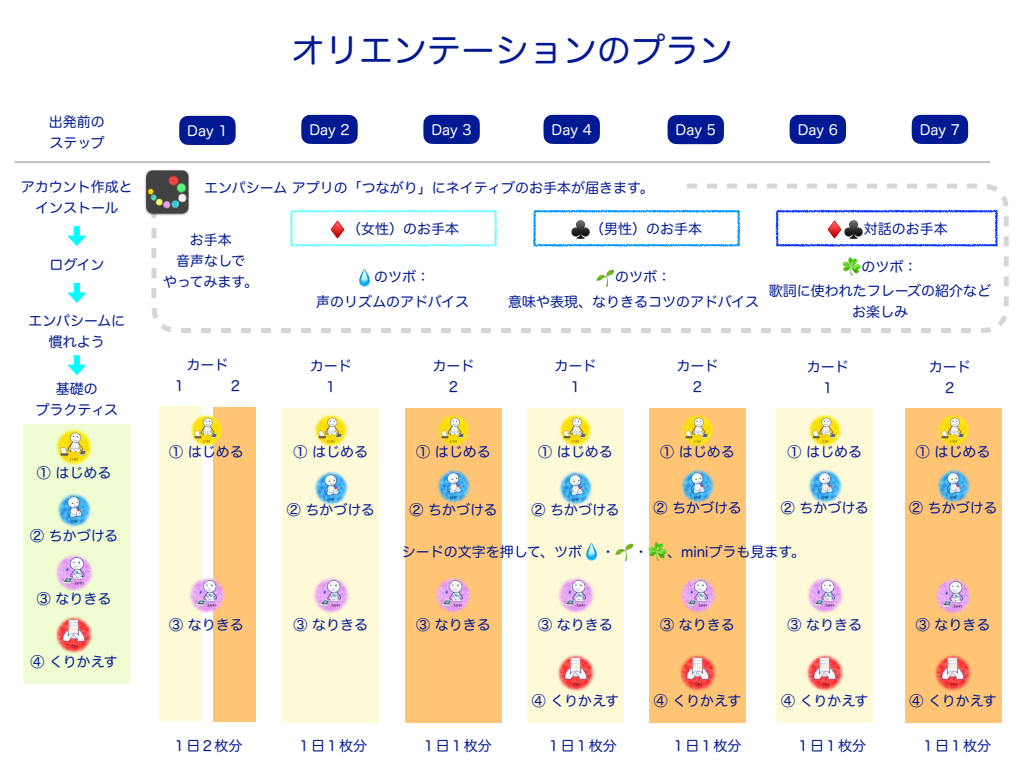
<style>
.page{position:relative;width:1024px;height:768px;background:#fff}
.page>*{position:absolute;margin:0;border:0;box-sizing:border-box;transform-origin:0 0}
.t1{font:34px "Hira Maru Pro N W4";color:#011993}
.t2{font:14px/21px "Hira Maru Pro W4";color:#011993;text-align:center}
.t3{font:14px "Hira Maru Pro W4";color:#fff}
.s1{color:rgb(255 147 0/0)}
.s2{color:rgb(1 25 147/0)}
</style>
<div class="page">
<svg style="left:151px;top:183px;width:858px;height:150px"></svg>
<div style="left:213px;top:407px;width:43px;height:314px;background:#ffc474"></div>
<div style="left:283px;top:408px;width:96px;height:314px;background:#fef9d6"></div>
<div style="left:405px;top:408px;width:97px;height:314px;background:#ffc474"></div>
<div style="left:527px;top:408px;width:97px;height:314px;background:#fef9d6"></div>
<div style="left:650px;top:408px;width:96px;height:314px;background:#ffc474"></div>
<div style="left:159px;top:407px;width:43px;height:314px;background:#fef9d6"></div>
<div style="left:777px;top:408px;width:96px;height:314px;background:#fef9d6"></div>
<div style="left:905px;top:408px;width:96px;height:314px;background:#ffc474"></div>
<hr style="left:14px;top:161px;width:976px;height:2px;background:#c0c0c0">
<svg style="left:179px;top:116px;width:57px;height:29px;background:#0e2598"></svg>
<div style="left:544px;top:115px;width:56px;height:29px;background:#011993"></div>
<svg style="left:668px;top:115px;width:56px;height:29px;background:#0a2297"></svg>
<div style="left:790px;top:115px;width:56px;height:29px;background:#011993"></div>
<div style="left:912px;top:115px;width:56px;height:29px;background:#011993"></div>
<svg style="left:423px;top:115px;width:57px;height:29px;background:#0e2598"></svg>
<svg style="left:301px;top:115px;width:57px;height:29px;background:#0e2598"></svg>
<div style="left:23px;top:425px;width:107px;height:259px;background:#f0fdd2"></div>
<img style="left:55px;top:428px;width:38px;height:38px">
<img style="left:57px;top:493px;width:34px;height:34px">
<img style="left:55px;top:554px;width:38px;height:37px">
<img style="left:55px;top:616px;width:38px;height:38px">
<img style="left:314px;top:471px;width:34px;height:34px">
<img style="left:557px;top:654px;width:38px;height:38px">
<img style="left:586px;top:551px;width:11px;height:10px">
<img style="left:625px;top:543px;width:9px;height:18px">
<img style="left:649px;top:543px;width:18px;height:18px">
<img style="left:314px;top:414px;width:34px;height:33px">
<img style="left:437px;top:414px;width:33px;height:33px">
<img style="left:559px;top:414px;width:33px;height:33px">
<img style="left:681px;top:414px;width:33px;height:33px">
<img style="left:437px;top:469px;width:33px;height:34px">
<img style="left:559px;top:471px;width:33px;height:34px">
<img style="left:681px;top:469px;width:33px;height:34px">
<img style="left:680px;top:577px;width:36px;height:36px">
<img style="left:558px;top:577px;width:36px;height:36px">
<img style="left:435px;top:577px;width:36px;height:36px">
<img style="left:313px;top:577px;width:36px;height:36px">
<img style="left:680px;top:655px;width:36px;height:36px">
<img style="left:190px;top:414px;width:33px;height:33px">
<img style="left:189px;top:577px;width:36px;height:36px">
<svg style="left:290px;top:210px;width:207px;height:37px"></svg>
<img style="left:328px;top:220px;width:18px;height:18px">
<svg style="left:533px;top:210px;width:207px;height:37px"></svg>
<img style="left:571px;top:220px;width:18px;height:18px">
<svg style="left:776px;top:210px;width:222px;height:37px"></svg>
<img style="left:826px;top:220px;width:37px;height:18px">
<img style="left:808px;top:414px;width:34px;height:33px">
<img style="left:808px;top:469px;width:34px;height:34px">
<img style="left:807px;top:577px;width:36px;height:36px">
<img style="left:806px;top:654px;width:38px;height:38px">
<img style="left:937px;top:414px;width:33px;height:33px">
<img style="left:937px;top:469px;width:33px;height:34px">
<img style="left:935px;top:578px;width:36px;height:36px">
<img style="left:935px;top:655px;width:36px;height:36px">
<img style="left:355px;top:268px;width:18px;height:18px">
<img style="left:596px;top:268px;width:18px;height:18px">
<img style="left:843px;top:258px;width:18px;height:18px">
<svg style="left:67px;top:226px;width:19px;height:20px"></svg>
<svg style="left:67px;top:283px;width:19px;height:20px"></svg>
<svg style="left:67px;top:355px;width:19px;height:20px"></svg>
<div style="left:178px;top:177px;width:502px;height:22px;background:#fff"></div>
<img style="left:145px;top:170px;width:45px;height:45px">
<svg style="left:586px;top:543px;width:10px;height:14px"></svg>
<svg style="left:615px;top:543px;width:14px;height:14px"></svg>
<svg style="left:355px;top:268px;width:14px;height:14px"></svg>
<svg style="left:596px;top:268px;width:14px;height:14px"></svg>
<p class="t2" style="left:49px;top:110px;width:57px;text-align:left">出発前のステップ</p>
<p class="t2" style="left:21px;top:175px;width:114px">アカウント作成とインストール</p>
<p class="t2" style="left:49px;top:253px;width:57px">ログイン</p>
<p class="t2" style="left:28px;top:310px;width:98px">エンパシームに慣れよう</p>
<p class="t2" style="left:36px;top:377px;width:84px">基礎の<br>プラクティス</p>
<p class="t2" style="left:37px;top:461px;width:76px">① はじめる</p>
<p class="t2" style="left:30px;top:524px;width:90px">② ちかづける</p>
<p class="t2" style="left:37px;top:587px;width:76px">③ なりきる</p>
<p class="t2" style="left:31px;top:650px;width:89px">④ くりかえす</p>
<p class="t3" style="left:187px;top:118px;width:42px">Day 1</p>
<h1 class="t1" style="left:291px;top:21px;width:443px">オリエンテーションのプラン</h1>
<p class="t3" style="left:309px;top:117px;width:42px">Day 2</p>
<p class="t3" style="left:431px;top:117px;width:42px">Day 3</p>
<p class="t3" style="left:552px;top:117px;width:42px">Day 4</p>
<p class="t3" style="left:676px;top:118px;width:42px">Day 5</p>
<p class="t3" style="left:798px;top:117px;width:42px">Day 6</p>
<p class="t3" style="left:920px;top:117px;width:42px">Day 7</p>
<p class="t2" style="left:204px;top:176px;width:451px">エンパシーム アプリの「つながり」にネイティブのお手本が届きます。</p>
<p class="t2" style="left:163px;top:228px;width:97px">お手本<br>音声なしで<br>やってみます。</p>
<p class="t2" style="left:328px;top:218px;width:132px"><span class="s1">♦</span> （女性）のお手本</p>
<p class="t2" style="left:571px;top:218px;width:132px"><span class="s2">♣</span> （男性）のお手本</p>
<p class="t2" style="left:826px;top:218px;width:123px"><span class="s2">♦</span> <span class="s2">♣</span> 対話のお手本</p>
<p class="t2" style="left:316px;top:264px;width:155px;line-height:24.8px;text-align:left;text-indent:58px">のツボ：<br>声のリズムのアドバイス</p>
<p class="t2" style="left:508px;top:264px;width:253px;line-height:24.8px;text-align:left;text-indent:107px">のツボ：<br>意味や表現、なりきるコツのアドバイス</p>
<p class="t2" style="left:769px;top:253px;width:224px;line-height:24.8px"><span class="s2">☘</span> のツボ：<br>歌詞に使われたフレーズの紹介など</p>
<p class="t2" style="left:852px;top:301px;width:57px">お楽しみ</p>
<p class="t2" style="left:186px;top:353px;width:43px">カード</p>
<p class="t2" style="left:310px;top:354px;width:43px">カード<br>１</p>
<p class="t2" style="left:432px;top:354px;width:43px">カード<br>２</p>
<p class="t2" style="left:555px;top:354px;width:43px">カード<br>１</p>
<p class="t2" style="left:677px;top:354px;width:43px">カード<br>２</p>
<p class="t2" style="left:807px;top:356px;width:43px">カード<br>１</p>
<p class="t2" style="left:929px;top:356px;width:43px">カード<br>２</p>
<p class="t2" style="left:169px;top:440px;width:76px">① はじめる</p>
<p class="t2" style="left:293px;top:440px;width:76px">① はじめる</p>
<p class="t2" style="left:416px;top:440px;width:76px">① はじめる</p>
<p class="t2" style="left:538px;top:440px;width:76px">① はじめる</p>
<p class="t2" style="left:660px;top:440px;width:76px">① はじめる</p>
<p class="t2" style="left:787px;top:440px;width:76px">① はじめる</p>
<p class="t2" style="left:916px;top:441px;width:76px">① はじめる</p>
<p class="t2" style="left:287px;top:498px;width:90px">② ちかづける</p>
<p class="t2" style="left:409px;top:498px;width:90px">② ちかづける</p>
<p class="t2" style="left:532px;top:498px;width:90px">② ちかづける</p>
<p class="t2" style="left:654px;top:497px;width:90px">② ちかづける</p>
<p class="t2" style="left:781px;top:497px;width:90px">② ちかづける</p>
<p class="t2" style="left:909px;top:497px;width:90px">② ちかづける</p>
<p class="t2" style="left:402px;top:540px;width:182px">シードの文字を押して、ツボ</p>
<p class="t2" style="left:601px;top:540px;width:15px">・</p>
<p class="t2" style="left:634px;top:540px;width:172px">・<span class="s2">☘</span> 、miniプラも見ます。</p>
<p class="t2" style="left:169px;top:613px;width:76px">③ なりきる</p>
<p class="t2" style="left:293px;top:613px;width:76px">③ なりきる</p>
<p class="t2" style="left:416px;top:613px;width:76px">③ なりきる</p>
<p class="t2" style="left:538px;top:613px;width:76px">③ なりきる</p>
<p class="t2" style="left:660px;top:613px;width:76px">③ なりきる</p>
<p class="t2" style="left:787px;top:613px;width:76px">③ なりきる</p>
<p class="t2" style="left:916px;top:613px;width:76px">③ なりきる</p>
<p class="t2" style="left:532px;top:689px;width:89px">④ くりかえす</p>
<p class="t2" style="left:654px;top:689px;width:89px">④ くりかえす</p>
<p class="t2" style="left:781px;top:689px;width:89px">④ くりかえす</p>
<p class="t2" style="left:910px;top:689px;width:89px">④ くりかえす</p>
<p class="t2" style="left:172px;top:734px;width:71px">１日２枚分</p>
<p class="t2" style="left:297px;top:734px;width:71px">１日１枚分</p>
<p class="t2" style="left:422px;top:734px;width:71px">１日１枚分</p>
<p class="t2" style="left:547px;top:734px;width:71px">１日１枚分</p>
<p class="t2" style="left:671px;top:734px;width:71px">１日１枚分</p>
<p class="t2" style="left:796px;top:734px;width:71px">１日１枚分</p>
<p class="t2" style="left:921px;top:734px;width:71px">１日１枚分</p>
</div>
